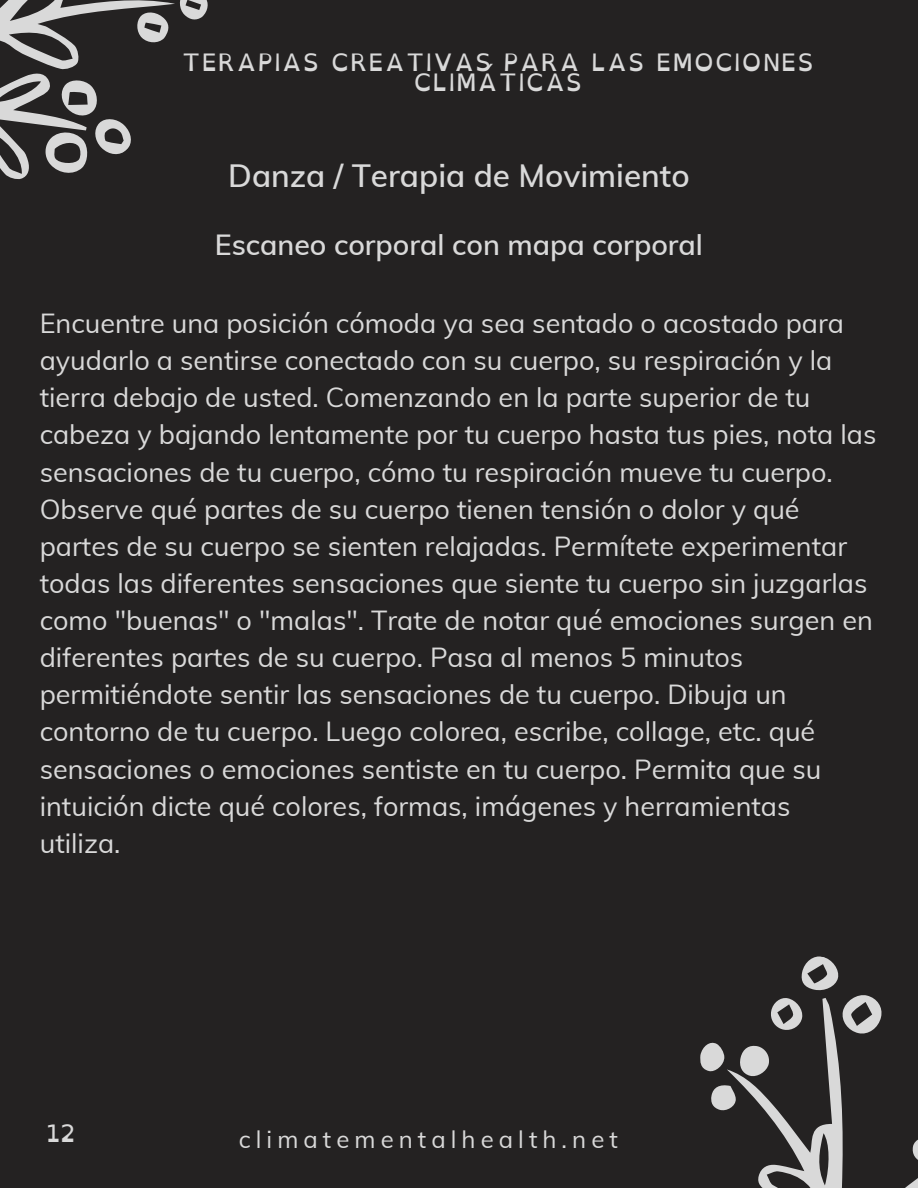
<style>
.page{position:relative;width:918px;height:1188px;background:#242222}
.page>*{position:absolute;margin:0;border:0;box-sizing:border-box;transform-origin:0 0}
.t1{font:600 31.5px "Muli";color:#d9d9d9}
.t2{font:600 28.5px "Muli";color:#d9d9d9}
.t3{font:27px/37.2px "Muli";color:#d9d9d9}
.t4{font:24px/20.2px "Open Dyslexic";letter-spacing:.06em;color:#d9d9d9;text-align:center}
.t5{font:24px "Muli";letter-spacing:.21em;color:#d9d9d9}
</style>
<div class="page">
<svg style="left:0;top:0;width:126px;height:179px"></svg>
<svg style="left:37px;top:72px;width:94px;height:107px"></svg>
<svg style="left:126px;top:0;width:82px;height:43px"></svg>
<svg style="left:758px;top:1114px;width:160px;height:74px"></svg>
<svg style="left:700px;top:956px;width:182px;height:158px"></svg>
<svg style="left:910px;top:1133px;width:8px;height:34px"></svg>
<p class="t4" style="left:182px;top:52px;width:633px">TERAPIAS CREATIVAS PARA LAS EMOCIONES<br>CLIMÁTICAS</p>
<p class="t1" style="left:228px;top:155px;width:463px">Danza / Terapia de Movimiento</p>
<p class="t2" style="left:215px;top:227px;width:490px">Escaneo corporal con mapa corporal</p>
<p class="t3" style="left:40px;top:304px;width:838px">Encuentre una posición cómoda ya sea sentado o acostado para ayudarlo a sentirse conectado con su cuerpo, su respiración y la tierra debajo de usted. Comenzando en la parte superior de tu cabeza y bajando lentamente por tu cuerpo hasta tus pies, nota las sensaciones de tu cuerpo, cómo tu respiración mueve tu cuerpo.<br>Observe qué partes de su cuerpo tienen tensión o dolor y qué partes de su cuerpo se sienten relajadas. Permítete experimentar todas las diferentes sensaciones que siente tu cuerpo sin juzgarlas como "buenas" o "malas". Trate de notar qué emociones surgen en diferentes partes de su cuerpo. Pasa al menos 5 minutos permitiéndote sentir las sensaciones de tu cuerpo. Dibuja un contorno de tu cuerpo. Luego colorea, escribe, collage, etc. qué sensaciones o emociones sentiste en tu cuerpo. Permita que su intuición dicte qué colores, formas, imágenes y herramientas utiliza.</p>
<p class="t4" style="left:47px;top:1123px;width:30px">12</p>
<p class="t5" style="left:239px;top:1124px;width:380px">climatementalhealth.net</p>
</div>
